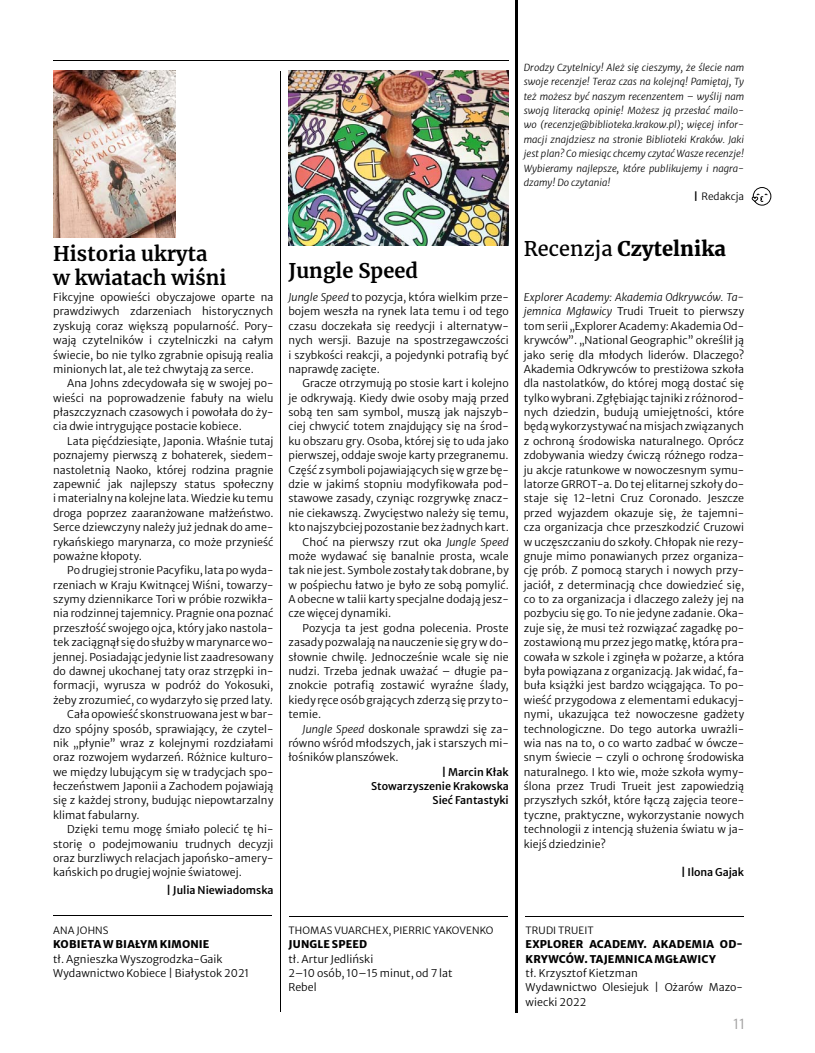
<style>
.page{position:relative;width:815px;height:1053px;background:#fff}
.page>*{position:absolute;margin:0;border:0;box-sizing:border-box;transform-origin:0 0}
.t1{font:700 20px/24px "Merriweather";letter-spacing:.005em;color:#000}
.t2{font:900 20px "Merriweather";letter-spacing:.005em;color:#000}
.t3{font:300 13.75px "Merriweather Sans";color:#9d9c9c}
.t4{font:300 10.62px/14.4px "Merriweather Sans";letter-spacing:.005em;color:#000;text-align:justify}
.t5{font:800 10.62px/14.4px "Merriweather Sans";letter-spacing:.015em;color:#000}
.t6{font:500 10.62px "Merriweather Sans";color:#000}
.t7{font:300 10px "Merriweather Sans";letter-spacing:.01em;color:#000}
.t8{font:italic 300 9.62px/14.4px "Merriweather Sans";letter-spacing:.005em;color:#000;text-align:justify}
.s1{font-weight:700}
.s2{font-style:italic}
.s3{font-weight:400}
</style>
<div class="page">
<hr style="left:280px;top:71px;width:1px;height:940px;background:#000">
<hr style="left:53px;top:915px;width:218px;height:1px;background:#000">
<hr style="left:289px;top:916px;width:219px;height:1px;background:#000">
<hr style="left:526px;top:916px;width:218px;height:1px;background:#000">
<hr style="left:516px;top:0;width:2px;height:1012px;background:#000">
<svg style="left:752px;top:187px;width:19px;height:19px"></svg>
<hr style="left:53px;top:60px;width:456px;height:1px;background:#000">
<img style="left:288px;top:71px;width:221px;height:174px">
<img style="left:53px;top:71px;width:122px;height:166px">
<p class="t8" style="left:524px;top:60px;width:222px">Drodzy Czytelnicy! Ależ się cieszymy, że ślecie nam swoje recenzje! Teraz czas na kolejną! Pamiętaj, Ty też możesz być naszym recenzentem – wyślij nam swoją literacką opinię! Możesz ją przesłać mailo&shy;wo (recenzje@biblioteka.krakow.pl); więcej infor&shy;macji znajdziesz na stronie Biblioteki Kraków. Jaki jest plan? Co miesiąc chcemy czytać Wasze recenzje!<br>Wybieramy najlepsze, które publikujemy i nagra&shy;dzamy! Do czytania!</p>
<p class="t7" style="left:694px;top:190px;width:52px"><span class="s1">|</span> Redakcja</p>
<h1 class="t1" style="left:53px;top:242px;width:175px">Historia ukryta w kwiatach wiśni</h1>
<p class="t4" style="left:53px;top:290px;width:222px">Fikcyjne opowieści obyczajowe oparte na prawdziwych zdarzeniach historycznych zyskują coraz większą popularność. Pory&shy;wają czytelników i czytelniczki na całym świecie, bo nie tylko zgrabnie opisują realia minionych lat, ale też chwytają za serce.</p>
<p class="t4" style="left:53px;top:376px;width:222px;text-indent:14px">Ana Johns zdecydowała się w swojej po&shy;wieści na poprowadzenie fabuły na wielu płaszczyznach czasowych i powołała do ży&shy;cia dwie intrygujące postacie kobiece.</p>
<p class="t4" style="left:53px;top:434px;width:222px;text-indent:14px">Lata pięćdziesiąte, Japonia. Właśnie tutaj poznajemy pierwszą z bohaterek, siedem&shy;nastoletnią Naoko, której rodzina pragnie zapewnić jak najlepszy status społeczny i materialny na kolejne lata. Wiedzie ku temu droga poprzez zaaranżowane małżeństwo.<br>Serce dziewczyny należy już jednak do ame&shy;rykańskiego marynarza, co może przynieść poważne kłopoty.</p>
<p class="t4" style="left:67px;top:563px;width:208px">Po drugiej stronie Pacyfiku, lata po wyda-</p>
<p class="t4" style="left:53px;top:577px;width:222px">rzeniach w Kraju Kwitnącej Wiśni, towarzy-</p>
<p class="t4" style="left:53px;top:592px;width:222px">szymy dziennikarce Tori w próbie rozwikła-</p>
<p class="t4" style="left:53px;top:606px;width:222px">nia rodzinnej tajemnicy. Pragnie ona poznać</p>
<p class="t4" style="left:53px;top:621px;width:222px">przeszłość swojego ojca, który jako nastola-</p>
<p class="t4" style="left:53px;top:635px;width:222px">tek zaciągnął się do służby w marynarce wo-</p>
<p class="t4" style="left:53px;top:649px;width:222px">jennej. Posiadając jedynie list zaadresowany</p>
<p class="t4" style="left:53px;top:664px;width:222px">do dawnej ukochanej taty oraz strzępki in-</p>
<p class="t4" style="left:53px;top:678px;width:222px">formacji, wyrusza w podróż do Yokosuki,</p>
<p class="t4" style="left:53px;top:692px;width:221px">żeby zrozumieć, co wydarzyło się przed laty.</p>
<p class="t4" style="left:67px;top:707px;width:208px">Cała opowieść skonstruowana jest w bar-</p>
<p class="t4" style="left:53px;top:721px;width:222px">dzo spójny sposób, sprawiający, że czytel-</p>
<p class="t4" style="left:53px;top:736px;width:222px">nik „płynie” wraz z kolejnymi rozdziałami</p>
<p class="t4" style="left:53px;top:750px;width:222px">oraz rozwojem wydarzeń. Różnice kulturo-</p>
<p class="t4" style="left:53px;top:764px;width:222px">we między lubującym się w tradycjach spo-</p>
<p class="t4" style="left:53px;top:779px;width:222px">łeczeństwem Japonii a Zachodem pojawiają</p>
<p class="t4" style="left:53px;top:793px;width:222px">się z każdej strony, budując niepowtarzalny</p>
<p class="t4" style="left:53px;top:807px;width:88px">klimat fabularny.</p>
<p class="t4" style="left:67px;top:822px;width:208px">Dzięki temu mogę śmiało polecić tę hi-</p>
<p class="t4" style="left:53px;top:836px;width:222px">storię o podejmowaniu trudnych decyzji</p>
<p class="t4" style="left:53px;top:851px;width:222px">oraz burzliwych relacjach japońsko-amery-</p>
<p class="t4" style="left:53px;top:865px;width:190px">kańskich po drugiej wojnie światowej.</p>
<p class="t6" style="left:167px;top:883px;width:109px"><span class="s1">|</span> Julia Niewiadomska</p>
<p class="t7" style="left:53px;top:924px;width:57px">ANA JOHNS</p>
<p class="t5" style="left:53px;top:937px;width:158px">KOBIETA W BIAŁYM KIMONIE</p>
<p class="t4" style="left:53px;top:951px;width:198px">tł. Agnieszka Wyszogrodzka-Gaik<br>Wydawnictwo Kobiece | Białystok 2021</p>
<h1 class="t1" style="left:288px;top:258px;width:131px">Jungle Speed</h1>
<p class="t4" style="left:288px;top:290px;width:222px"><span class="s2">Jungle Speed</span> to pozycja, która wielkim prze&shy;bojem weszła na rynek lata temu i od tego czasu doczekała się reedycji i alternatyw&shy;nych wersji. Bazuje na spostrzegawczości i szybkości reakcji, a pojedynki potrafią być naprawdę zacięte.</p>
<p class="t4" style="left:303px;top:376px;width:208px">Gracze otrzymują po stosie kart i kolejno</p>
<p class="t4" style="left:288px;top:391px;width:222px">je odkrywają. Kiedy dwie osoby mają przed</p>
<p class="t4" style="left:288px;top:405px;width:222px">sobą ten sam symbol, muszą jak najszyb-</p>
<p class="t4" style="left:288px;top:419px;width:222px">ciej chwycić totem znajdujący się na środ-</p>
<p class="t4" style="left:288px;top:434px;width:222px">ku obszaru gry. Osoba, której się to uda jako</p>
<p class="t4" style="left:288px;top:448px;width:222px">pierwszej, oddaje swoje karty przegranemu.</p>
<p class="t4" style="left:288px;top:462px;width:222px">Część z symboli pojawiających się w grze bę-</p>
<p class="t4" style="left:288px;top:477px;width:222px">dzie w jakimś stopniu modyfikowała pod-</p>
<p class="t4" style="left:288px;top:491px;width:222px">stawowe zasady, czyniąc rozgrywkę znacz-</p>
<p class="t4" style="left:288px;top:506px;width:222px">nie ciekawszą. Zwycięstwo należy się temu,</p>
<p class="t4" style="left:288px;top:520px;width:222px">kto najszybciej pozostanie bez żadnych kart.</p>
<p class="t4" style="left:303px;top:534px;width:208px">Choć na pierwszy rzut oka <span class="s2">Jungle Speed</span></p>
<p class="t4" style="left:288px;top:549px;width:222px">może wydawać się banalnie prosta, wcale</p>
<p class="t4" style="left:288px;top:563px;width:222px">tak nie jest. Symbole zostały tak dobrane, by</p>
<p class="t4" style="left:288px;top:577px;width:222px">w pośpiechu łatwo je było ze sobą pomylić.</p>
<p class="t4" style="left:288px;top:592px;width:222px">A obecne w talii karty specjalne dodają jesz-</p>
<p class="t4" style="left:288px;top:606px;width:104px">cze więcej dynamiki.</p>
<p class="t4" style="left:303px;top:621px;width:208px">Pozycja ta jest godna polecenia. Proste</p>
<p class="t4" style="left:288px;top:635px;width:222px">zasady pozwalają na nauczenie się gry w do-</p>
<p class="t4" style="left:288px;top:649px;width:222px">słownie chwilę. Jednocześnie wcale się nie</p>
<p class="t4" style="left:288px;top:664px;width:222px">nudzi. Trzeba jednak uważać – długie pa-</p>
<p class="t4" style="left:288px;top:678px;width:222px">znokcie potrafią zostawić wyraźne ślady,</p>
<p class="t4" style="left:288px;top:692px;width:222px">kiedy ręce osób grających zderzą się przy to-</p>
<p class="t4" style="left:288px;top:707px;width:34px">temie.</p>
<p class="t4" style="left:303px;top:721px;width:208px"><span class="s2">Jungle Speed</span> doskonale sprawdzi się za-</p>
<p class="t4" style="left:288px;top:736px;width:222px">równo wśród młodszych, jak i starszych mi-</p>
<p class="t4" style="left:288px;top:750px;width:112px">łośników planszówek.</p>
<p class="t6" style="left:442px;top:765px;width:68px"><span class="s1">|</span> Marcin Kłak</p>
<p class="t6" style="left:371px;top:779px;width:139px">Stowarzyszenie Krakowska</p>
<p class="t6" style="left:433px;top:794px;width:78px">Sieć Fantastyki</p>
<h1 class="t2" style="left:524px;top:236px;width:204px"><span class="s3">Recenzja</span> Czytelnika</h1>
<p class="t4" style="left:524px;top:290px;width:222px"><span class="s2">Explorer Academy: Akademia Odkrywców. Ta&shy;jemnica Mgławicy</span> Trudi Trueit to pierwszy tom serii „Explorer Academy: Akademia Od&shy;krywców”. „National Geographic” określił ją jako serię dla młodych liderów. Dlaczego?<br>Akademia Odkrywców to prestiżowa szkoła dla nastolatków, do której mogą dostać się tylko wybrani. Zgłębiając tajniki z różnorod&shy;nych dziedzin, budują umiejętności, które będą wykorzystywać na misjach związanych z ochroną środowiska naturalnego. Oprócz zdobywania wiedzy ćwiczą różnego rodza&shy;ju akcje ratunkowe w nowoczesnym symu&shy;latorze GRROT-a. Do tej elitarnej szkoły do&shy;staje się 12-letni Cruz Coronado. Jeszcze przed wyjazdem okazuje się, że tajemni&shy;cza organizacja chce przeszkodzić Cruzowi w uczęszczaniu do szkoły. Chłopak nie rezy&shy;gnuje mimo ponawianych przez organiza&shy;cję prób. Z pomocą starych i nowych przy&shy;jaciół, z determinacją chce dowiedzieć się, co to za organizacja i dlaczego zależy jej na pozbyciu się go. To nie jedyne zadanie. Oka&shy;zuje się, że musi też rozwiązać zagadkę po&shy;zostawioną mu przez jego matkę, która pra&shy;cowała w szkole i zginęła w pożarze, a która była powiązana z organizacją. Jak widać, fa&shy;buła książki jest bardzo wciągająca. To po&shy;wieść przygodowa z elementami edukacyj&shy;nymi, ukazująca też nowoczesne gadżety technologiczne. Do tego autorka uwrażli&shy;wia nas na to, o co warto zadbać w ówcze&shy;snym świecie – czyli o ochronę środowiska naturalnego. I kto wie, może szkoła wymy&shy;ślona przez Trudi Trueit jest zapowiedzią przyszłych szkół, które łączą zajęcia teore&shy;tyczne, praktyczne, wykorzystanie nowych technologii z intencją służenia światu w ja&shy;kiejś dziedzinie?</p>
<p class="t6" style="left:681px;top:865px;width:64px"><span class="s1">|</span> Ilona Gajak</p>
<p class="t7" style="left:288px;top:924px;width:207px">THOMAS VUARCHEX, PIERRIC YAKOVENKO</p>
<p class="t5" style="left:288px;top:937px;width:80px">JUNGLE SPEED</p>
<p class="t4" style="left:288px;top:951px;width:165px;text-align:left">tł. Artur Jedliński<br>2–10 osób, 10–15 minut, od 7 lat<br>Rebel</p>
<p class="t7" style="left:526px;top:924px;width:70px">TRUDI TRUEIT</p>
<p class="t5" style="left:526px;top:937px;width:219px">EXPLORER ACADEMY. AKADEMIA OD-<br>KRYWCÓW. TAJEMNICA MGŁAWICY</p>
<p class="t4" style="left:526px;top:966px;width:219px;text-align:left">tł. Krzysztof Kietzman<br>Wydawnictwo Olesiejuk | Ożarów Mazo&shy;wiecki 2022</p>
<p class="t3" style="left:733px;top:1015px;width:14px">11</p>
</div>
